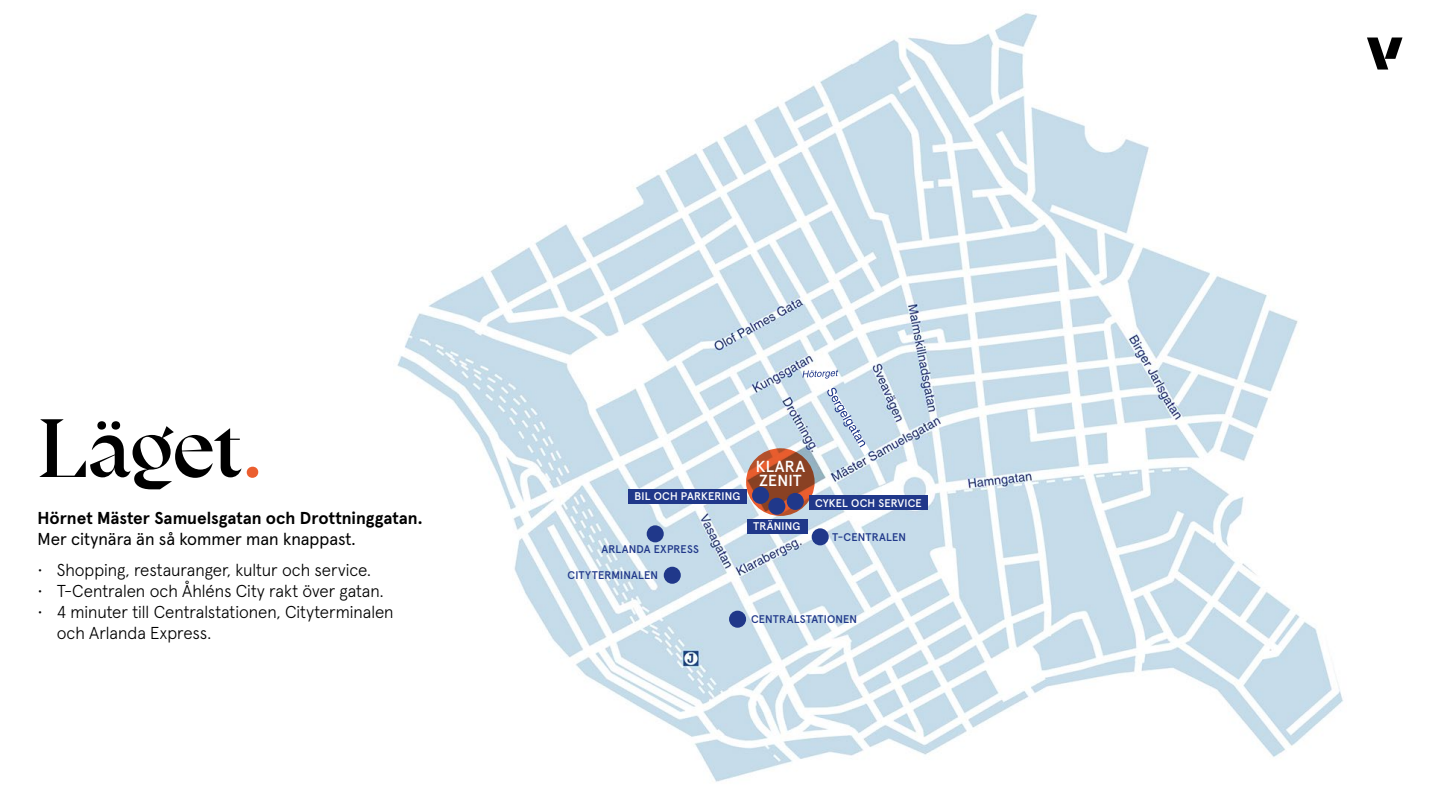
<style>
.page{position:relative;width:1440px;height:810px;background:#fff}
.page>*{position:absolute;margin:0;border:0;box-sizing:border-box;transform-origin:0 0}
.t1{font:82.5px "Vasakronan Serif Display";letter-spacing:-.025em;color:#000}
.t2{font:300 17.25px/21px "Apercu Pro";letter-spacing:-.005em;color:#000}
.t3{font:700 17.25px "Apercu Pro";letter-spacing:-.005em;color:#000}
.t4{font:17.25px "Apercu Pro";letter-spacing:-.005em;color:#000}
.t5{font:500 15.98px/13.9px "Apercu Pro";letter-spacing:.015em;color:#fff}
.t6{font:500 11.1px "Apercu Pro";letter-spacing:.01em;color:#20388a}
.t7{font:500 11.1px "Apercu Pro";letter-spacing:.015em;color:#fff}
.s1{color:#eb5e2f}
</style>
<div class="page">
<svg style="left:1367px;top:37px;width:35px;height:33px"></svg>
<img style="left:397px;top:13px;width:947px;height:769px">
<svg style="left:746px;top:448px;width:69px;height:68px;background:#a44b2a"></svg>
<div style="left:752px;top:487px;width:17px;height:17px;background:#20388a;border-radius:50%"></div>
<div style="left:768px;top:498px;width:17px;height:17px;background:#20388a;border-radius:50%"></div>
<div style="left:787px;top:493px;width:17px;height:17px;background:#20388a;border-radius:50%"></div>
<div style="left:647px;top:525px;width:17px;height:17px;background:#20388a;border-radius:50%"></div>
<div style="left:812px;top:528px;width:17px;height:17px;background:#20388a;border-radius:50%"></div>
<div style="left:729px;top:611px;width:17px;height:17px;background:#20388a;border-radius:50%"></div>
<div style="left:664px;top:567px;width:17px;height:17px;background:#20388a;border-radius:50%"></div>
<div style="left:628px;top:489px;width:119px;height:15px;background:#20388a"></div>
<div style="left:809px;top:495px;width:119px;height:15px;background:#20388a"></div>
<div style="left:747px;top:519px;width:61px;height:15px;background:#20388a"></div>
<svg style="left:802px;top:370px;width:36px;height:9px"></svg>
<svg style="left:826px;top:386px;width:44px;height:70px"></svg>
<h1 class="t1" style="left:37px;top:400px;width:229px">Läget<span class="s1">.</span></h1>
<p class="t3" style="left:38px;top:504px;width:387px">Hörnet Mäster Samuelsgatan och Drottninggatan.</p>
<p class="t4" style="left:38px;top:525px;width:320px">Mer citynära än så kommer man knappast.</p>
<p class="t2" style="left:38px;top:558px;width:335px">• Shopping, restauranger, kultur och service.</p>
<p class="t2" style="left:38px;top:579px;width:348px">• T-Centralen och Åhléns City rakt över gatan.</p>
<p class="t2" style="left:57px;top:600px;width:338px;text-indent:-19px">• 4 minuter till Centralstationen, Cityterminalen och Arlanda Express.</p>
<p class="t7" style="left:635px;top:488px;width:107px">BIL OCH PARKERING</p>
<p class="t6" style="left:601px;top:541px;width:99px">ARLANDA EXPRESS</p>
<p class="t6" style="left:567px;top:567px;width:92px">CITYTERMINALEN</p>
<p class="t5" style="left:756px;top:458px;width:51px">KLARA<br>ZENIT</p>
<p class="t7" style="left:753px;top:517px;width:49px">TRÄNING</p>
<p class="t7" style="left:815px;top:494px;width:108px">CYKEL OCH SERVICE</p>
<p class="t6" style="left:832px;top:529px;width:75px">T-CENTRALEN</p>
<p class="t6" style="left:751px;top:610px;width:108px">CENTRALSTATIONEN</p>
</div>
